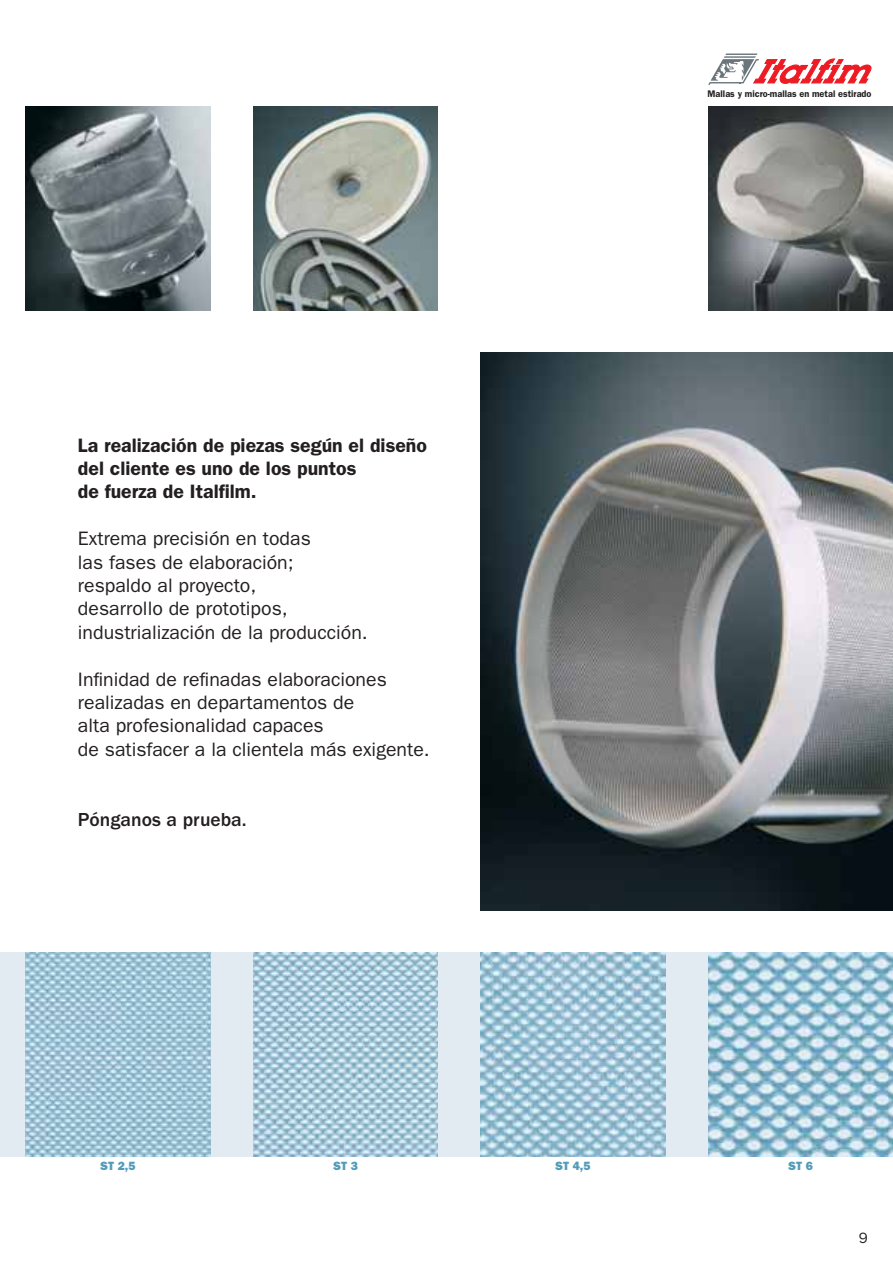
<style>
.page{position:relative;width:893px;height:1263px;background:#fff}
.page>*{position:absolute;margin:0;border:0;box-sizing:border-box;transform-origin:0 0}
.t1{font:19.5px/23.4px "Franklin Gothic";color:#231f20}
.t2{font:600 19.5px/23.4px "Franklin Gothic";color:#231f20}
.t3{font:500 19.5px "Franklin Gothic";color:#231f20}
.t4{font:15px "Franklin Gothic";color:#231f20}
.t5{font:800 12px "Franklin Gothic";color:#519cba}
.t6{font:600 9.6px "Franklin Gothic";color:#231f20;scale:.95 1}
</style>
<div class="page">
<svg style="left:708px;top:54px;width:164px;height:31px"></svg>
<div style="left:0;top:952px;width:893px;height:205px;background:#e1ebf1"></div>
<img style="left:26px;top:952px;width:184px;height:205px">
<img style="left:253px;top:952px;width:185px;height:205px">
<img style="left:480px;top:952px;width:185px;height:205px">
<img style="left:708px;top:952px;width:185px;height:205px">
<img style="left:26px;top:106px;width:184px;height:204px">
<img style="left:253px;top:106px;width:185px;height:204px">
<img style="left:708px;top:106px;width:185px;height:204px">
<img style="left:480px;top:353px;width:413px;height:557px">
<p class="t2" style="left:78px;top:435px;width:351px">La realización de piezas según el diseño del cliente es uno de los puntos<br>de fuerza de Italfilm.</p>
<p class="t1" style="left:78px;top:528px;width:291px">Extrema precisión en todas<br>las fases de elaboración; respaldo al proyecto,<br>desarrollo de prototipos, industrialización de la producción.</p>
<p class="t1" style="left:78px;top:669px;width:353px">Infinidad de refinadas elaboraciones realizadas en departamentos de<br>alta profesionalidad capaces<br>de satisfacer a la clientela más exigente.</p>
<p class="t3" style="left:78px;top:813px;width:170px">Pónganos a prueba.</p>
<p class="t6" style="left:708px;top:90px;width:174px">Mallas y micro-mallas en metal estirado</p>
<p class="t5" style="left:100px;top:1162px;width:37px">ST 2,5</p>
<p class="t5" style="left:333px;top:1162px;width:26px">ST 3</p>
<p class="t5" style="left:555px;top:1162px;width:37px">ST 4,5</p>
<p class="t5" style="left:788px;top:1162px;width:26px">ST 6</p>
<p class="t4" style="left:859px;top:1233px;width:10px">9</p>
</div>
